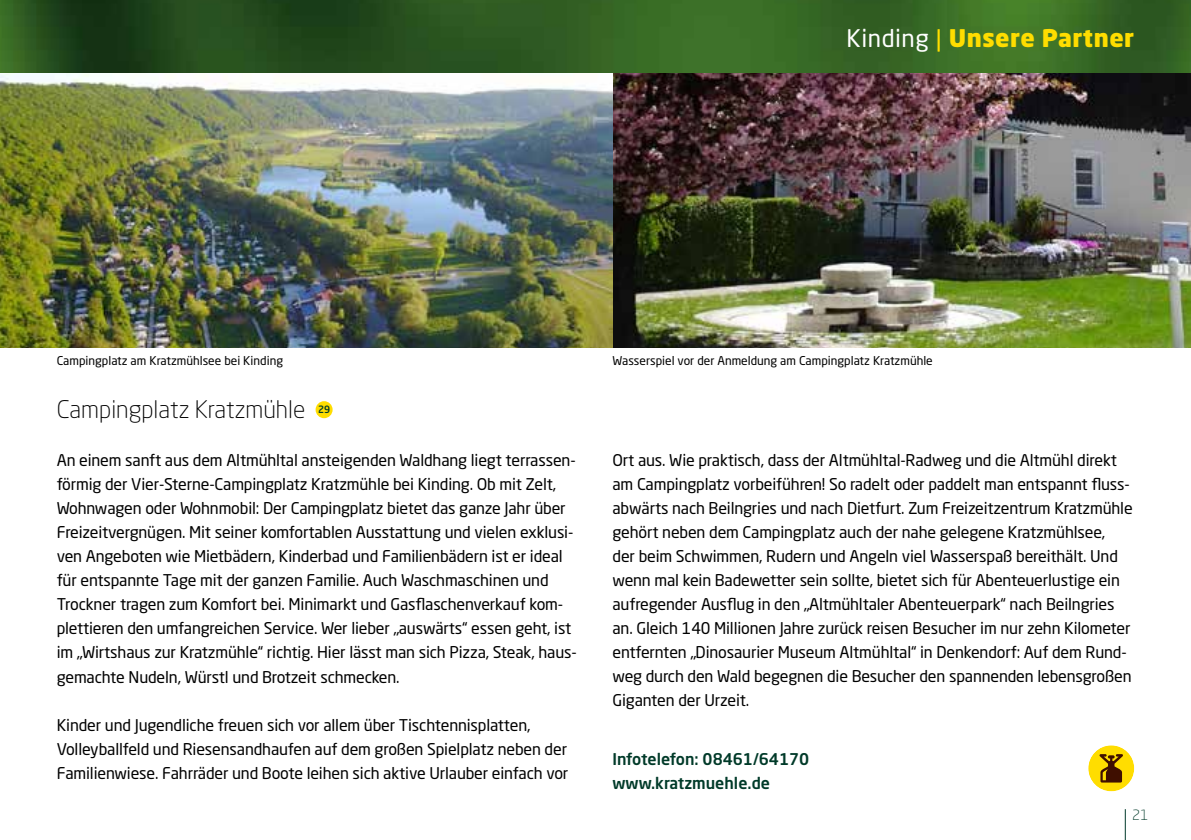
<style>
.page{position:relative;width:1191px;height:840px;background:#fff}
.page>*{position:absolute;margin:0;border:0;box-sizing:border-box;transform-origin:0 0}
.t1{font:300 24px "Neo Sans Std";color:#000}
.t2{font:900 24px "Neo Sans Std";letter-spacing:.02em;color:#fd0}
.t3{font:16px/24px "Neo Sans Std";letter-spacing:-.01em;color:#000}
.t4{font:500 16px/24px "Neo Sans Std";color:#003a29}
.t5{font:300 14px "Neo Sans Std";color:#003a29}
.t6{font:12px "Neo Sans Std";color:#000}
.t7{font:500 10px "Neo Sans Std";color:#003a29;scale:.96 1}
.s1{font-weight:400;color:#fff}
.s2{font-weight:400}
</style>
<div class="page">
<img style="left:0;top:0;width:1191px;height:73px">
<img style="left:0;top:73px;width:613px;height:274px">
<div style="left:315px;top:401px;width:17px;height:17px;background:#fd0;border-radius:50%"></div>
<img style="left:613px;top:73px;width:578px;height:274px">
<div style="left:1088px;top:744px;width:46px;height:46px;background:#fd0;border-radius:50%"></div>
<svg style="left:1099px;top:754px;width:24px;height:28px"></svg>
<hr style="left:1125px;top:808px;width:1px;height:31px;background:#003a29">
<h1 class="t2" style="left:846px;top:22px;width:289px"><span class="s1">Kinding</span> <span class="s2">|</span> Unsere Partner</h1>
<p class="t6" style="left:57px;top:353px;width:228px">Campingplatz am Kratzmühlsee bei Kinding</p>
<h1 class="t1" style="left:57px;top:395px;width:250px">Campingplatz Kratzmühle</h1>
<p class="t7" style="left:318px;top:403px;width:14px">29</p>
<p class="t3" style="left:57px;top:448px;width:520px">An einem sanft aus dem Altmühltal ansteigenden Waldhang liegt terrassen&shy;förmig der Vier-Sterne-Campingplatz Kratzmühle bei Kinding. Ob mit Zelt, Wohnwagen oder Wohnmobil: Der Campingplatz bietet das ganze Jahr über Freizeitvergnügen. Mit seiner komfortablen Ausstattung und vielen exklusi&shy;ven Angeboten wie Mietbädern, Kinderbad und Familienbädern ist er ideal für entspannte Tage mit der ganzen Familie. Auch Waschmaschinen und Trockner tragen zum Komfort bei. Minimarkt und Gasflaschenverkauf kom&shy;plettieren den umfangreichen Service. Wer lieber „auswärts“ essen geht, ist im „Wirtshaus zur Kratzmühle“ richtig. Hier lässt man sich Pizza, Steak, haus&shy;gemachte Nudeln, Würstl und Brotzeit schmecken.</p>
<p class="t3" style="left:57px;top:712px;width:513px">Kinder und Jugendliche freuen sich vor allem über Tischtennisplatten,<br>Volleyballfeld und Riesensandhaufen auf dem großen Spielplatz neben der<br>Familienwiese. Fahrräder und Boote leihen sich aktive Urlauber einfach vor</p>
<p class="t6" style="left:612px;top:353px;width:322px">Wasserspiel vor der Anmeldung am Campingplatz Kratzmühle</p>
<p class="t3" style="left:612px;top:447px;width:521px">Ort aus. Wie praktisch, dass der Altmühltal-Radweg und die Altmühl direkt am Campingplatz vorbeiführen! So radelt oder paddelt man entspannt fluss&shy;abwärts nach Beilngries und nach Dietfurt. Zum Freizeitzentrum Kratzmühle gehört neben dem Campingplatz auch der nahe gelegene Kratzmühlsee,<br>der beim Schwimmen, Rudern und Angeln viel Wasserspaß bereithält. Und wenn mal kein Badewetter sein sollte, bietet sich für Abenteuerlustige ein aufregender Ausflug in den „Altmühltaler Abenteuerpark“ nach Beilngries an. Gleich 140 Millionen Jahre zurück reisen Besucher im nur zehn Kilometer entfernten „Dinosaurier Museum Altmühltal“ in Denkendorf: Auf dem Rund&shy;weg durch den Wald begegnen die Besucher den spannenden lebensgroßen Giganten der Urzeit.</p>
<p class="t4" style="left:612px;top:746px;width:198px">Infotelefon: 08461/64170 www.kratzmuehle.de</p>
<p class="t5" style="left:1132px;top:806px;width:18px">21</p>
</div>
